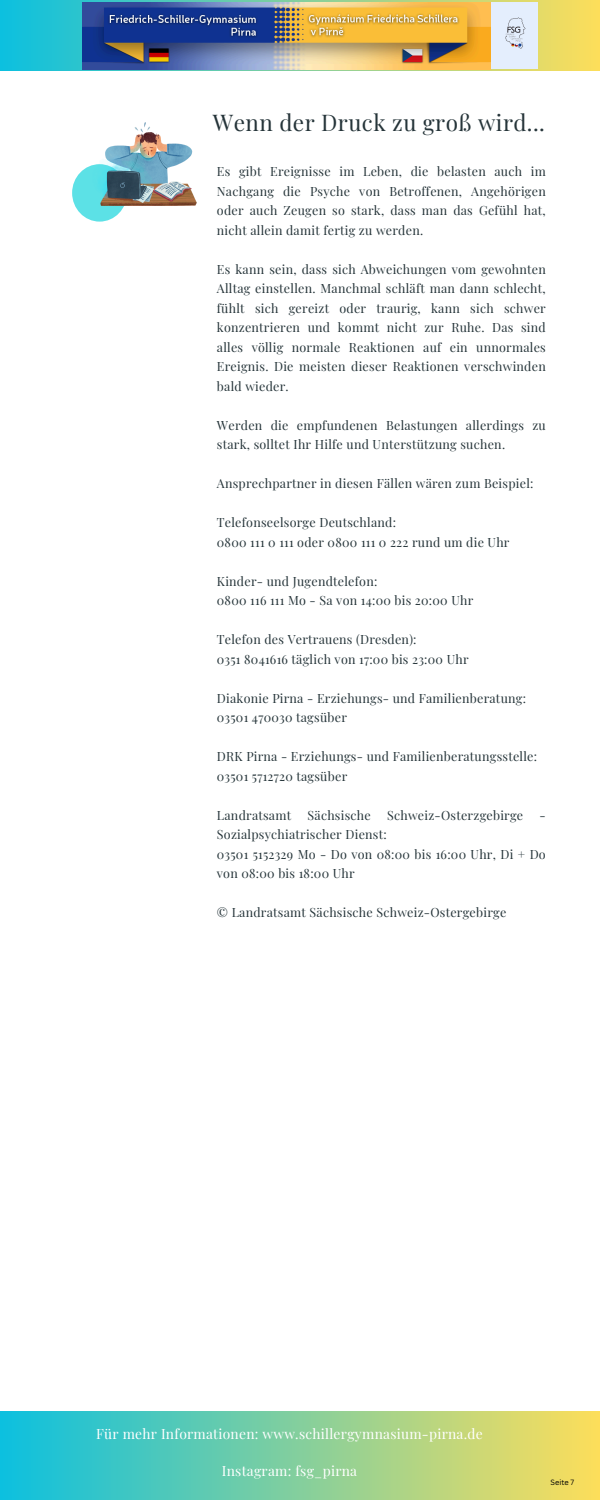
<style>
.page{position:relative;width:600px;height:1500px;background:#fff}
.page>*{position:absolute;margin:0;border:0;box-sizing:border-box;transform-origin:0 0}
.t1{font:22.5px "Playfair Display";letter-spacing:.02em;color:#253439}
.t2{font:13.8px "Playfair Display";letter-spacing:.02em;color:#fff}
.t3{font:12.5px/19.5px "Playfair Display";letter-spacing:.02em;color:#253439}
.t4{font:7.4px "Canva Sans";color:#000}
</style>
<div class="page">
<div style="left:0;top:0;width:600px;height:1500px;background:linear-gradient(to right,#0bbfdf,#fdde5a)"></div>
<div style="left:0;top:72px;width:600px;height:1339px;background:#fff"></div>
<img style="left:83px;top:2px;width:454px;height:67px">
<div style="left:72px;top:164px;width:55px;height:58px;background:#5ce1e6;border-radius:50%"></div>
<img style="left:94px;top:123px;width:103px;height:83px">
<h2 class="t1" style="left:213px;top:107px;width:333px">Wenn der Druck zu groß wird...</h2>
<p class="t3" style="left:217px;top:161px;width:330px;text-align:justify">Es gibt Ereignisse im Leben, die belasten auch im Nachgang die Psyche von Betroffenen, Angehörigen oder auch Zeugen so stark, dass man das Gefühl hat, nicht allein damit fertig zu werden.</p>
<p class="t3" style="left:217px;top:259px;width:330px;text-align:justify">Es kann sein, dass sich Abweichungen vom gewohnten Alltag einstellen. Manchmal schläft man dann schlecht, fühlt sich gereizt oder traurig, kann sich schwer konzentrieren und kommt nicht zur Ruhe. Das sind alles völlig normale Reaktionen auf ein unnormales Ereignis. Die meisten dieser Reaktionen verschwinden bald wieder.</p>
<p class="t3" style="left:217px;top:415px;width:330px">Werden die empfundenen Belastungen allerdings zu stark, solltet Ihr Hilfe und Unterstützung suchen.</p>
<p class="t3" style="left:217px;top:473px;width:318px">Ansprechpartner in diesen Fällen wären zum Beispiel:</p>
<h1 class="t3" style="left:217px;top:512px;width:294px">Telefonseelsorge Deutschland:<br>0800 111 0 111 oder 0800 111 0 222 rund um die Uhr</h1>
<h2 class="t3" style="left:217px;top:571px;width:258px">Kinder- und Jugendtelefon:<br>0800 116 111 Mo - Sa von 14:00 bis 20:00 Uhr</h2>
<h2 class="t3" style="left:217px;top:629px;width:253px">Telefon des Vertrauens (Dresden):<br>0351 8041616 täglich von 17:00 bis 23:00 Uhr</h2>
<h2 class="t3" style="left:217px;top:688px;width:311px">Diakonie Pirna - Erziehungs- und Familienberatung:<br>03501 470030 tagsüber</h2>
<h2 class="t3" style="left:217px;top:746px;width:322px">DRK Pirna - Erziehungs- und Familienberatungsstelle:<br>03501 5712720 tagsüber</h2>
<h2 class="t3" style="left:217px;top:805px;width:76px">Landratsamt</h2>
<h2 class="t3" style="left:308px;top:805px;width:65px">Sächsische</h2>
<h2 class="t3" style="left:387px;top:805px;width:138px">Schweiz-Osterzgebirge</h2>
<h2 class="t3" style="left:540px;top:805px;width:8px">-</h2>
<h2 class="t3" style="left:217px;top:824px;width:330px">Sozialpsychiatrischer Dienst:<br>03501 5152329 Mo - Do von 08:00 bis 16:00 Uhr, Di + Do von 08:00 bis 18:00 Uhr</h2>
<h2 class="t3" style="left:217px;top:902px;width:291px">© Landratsamt Sächsische Schweiz-Ostergebirge</h2>
<h2 class="t2" style="left:96px;top:1424px;width:388px">Für mehr Informationen: www.schillergymnasium-pirna.de</h2>
<h2 class="t2" style="left:222px;top:1461px;width:137px">Instagram: fsg_pirna</h2>
<h2 class="t4" style="left:551px;top:1477px;width:25px">Seite 7</h2>
</div>
